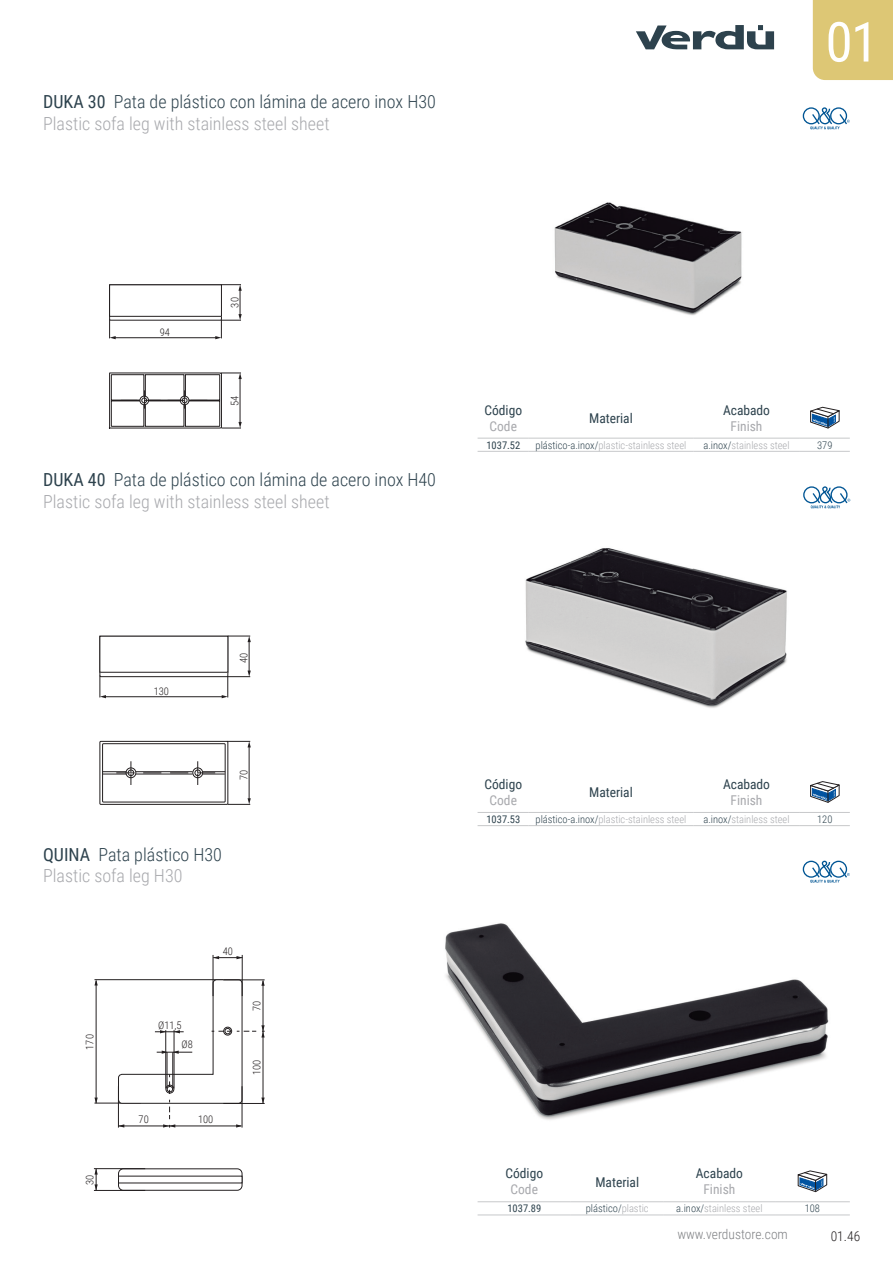
<style>
.page{position:relative;width:893px;height:1263px;background:#fff}
.page>*{position:absolute;margin:0;border:0;box-sizing:border-box;transform-origin:0 0}
.t1{font:55.2px "Roboto Condensed";color:#fff}
.t2{font:300 18px "Roboto Condensed";color:#2d424d}
.t3{font:300 18px "Roboto Condensed";color:#a8a9ad}
.t4{font:13.5px "Roboto Condensed";color:#2d424d}
.t5{font:13.5px "Roboto Condensed";color:#a8a9ad}
.t6{font:300 13.5px "Roboto Condensed";color:#808285}
.t7{font:300 13.5px "Roboto Condensed";color:#231f20}
.t8{font:300 10.5px "Roboto Condensed";color:#a8a9ad}
.t9{font:300 10.5px "Roboto Condensed";color:#231f20}
.t10{font:300 10.5px "Roboto Condensed";color:#2d424d}
.t11{font:10.5px "Roboto Condensed";color:#2d424d}
.s1{font-weight:400}
.s2{color:#2d424d}
.s3{color:#a8a9ad}
</style>
<div class="page">
<div style="left:813px;top:0;width:80px;height:80px;background:#ddc775"></div>
<svg style="left:636px;top:25px;width:138px;height:24px"></svg>
<img style="left:554px;top:202px;width:188px;height:114px">
<img style="left:525px;top:548px;width:263px;height:160px">
<svg style="left:109px;top:372px;width:133px;height:57px"></svg>
<svg style="left:109px;top:284px;width:133px;height:55px"></svg>
<div style="left:100px;top:741px;width:128px;height:64px;border:1px solid #231f20"></div>
<div style="left:102px;top:743px;width:124px;height:59px;border:1px solid #231f20"></div>
<hr style="left:249px;top:746px;width:1px;height:53px;background:#231f20">
<svg style="left:228px;top:798px;width:23px;height:7px"></svg>
<svg style="left:227px;top:741px;width:24px;height:6px"></svg>
<svg style="left:103px;top:761px;width:122px;height:24px"></svg>
<svg style="left:99px;top:635px;width:152px;height:63px"></svg>
<div style="left:803px;top:486px;width:17px;height:17px;border:1px solid #005594;border-radius:50%"></div>
<svg style="left:811px;top:486px;width:39px;height:22px"></svg>
<div style="left:803px;top:107px;width:17px;height:17px;border:1px solid #005594;border-radius:50%"></div>
<svg style="left:810px;top:107px;width:40px;height:22px"></svg>
<hr style="left:478px;top:438px;width:51px;height:1px;background:#c7c8ca">
<hr style="left:529px;top:438px;width:164px;height:1px;background:#c7c8ca">
<hr style="left:693px;top:438px;width:107px;height:1px;background:#c7c8ca">
<hr style="left:800px;top:438px;width:50px;height:1px;background:#c7c8ca">
<hr style="left:478px;top:451px;width:51px;height:1px;background:#c7c8ca">
<hr style="left:529px;top:451px;width:164px;height:1px;background:#c7c8ca">
<hr style="left:693px;top:451px;width:107px;height:1px;background:#c7c8ca">
<hr style="left:800px;top:451px;width:50px;height:1px;background:#c7c8ca">
<svg style="left:810px;top:407px;width:29px;height:21px"></svg>
<hr style="left:478px;top:812px;width:51px;height:1px;background:#c7c8ca">
<hr style="left:529px;top:812px;width:164px;height:1px;background:#c7c8ca">
<hr style="left:693px;top:812px;width:107px;height:1px;background:#c7c8ca">
<hr style="left:800px;top:812px;width:50px;height:1px;background:#c7c8ca">
<hr style="left:478px;top:825px;width:51px;height:1px;background:#c7c8ca">
<hr style="left:529px;top:825px;width:164px;height:1px;background:#c7c8ca">
<hr style="left:693px;top:825px;width:107px;height:1px;background:#c7c8ca">
<hr style="left:800px;top:825px;width:50px;height:1px;background:#c7c8ca">
<svg style="left:810px;top:781px;width:29px;height:21px"></svg>
<div style="left:803px;top:861px;width:17px;height:17px;border:1px solid #005594;border-radius:50%"></div>
<svg style="left:810px;top:860px;width:40px;height:23px"></svg>
<svg style="left:119px;top:1169px;width:123px;height:21px"></svg>
<div style="left:118px;top:1168px;width:124px;height:22px;border:1px solid #231f20;border-radius:5px"></div>
<div style="left:119px;top:1176px;width:123px;height:7px;background:#fff"></div>
<hr style="left:94px;top:1168px;width:51px;height:1px;background:#231f20">
<hr style="left:94px;top:1190px;width:51px;height:1px;background:#231f20">
<svg style="left:94px;top:1168px;width:4px;height:22px"></svg>
<hr style="left:96px;top:981px;width:1px;height:122px;background:#231f20">
<svg style="left:94px;top:1097px;width:4px;height:6px"></svg>
<svg style="left:94px;top:980px;width:4px;height:5px"></svg>
<hr style="left:94px;top:979px;width:129px;height:1px;background:#231f20">
<hr style="left:94px;top:1103px;width:47px;height:1px;background:#231f20">
<hr style="left:213px;top:955px;width:1px;height:41px;background:#231f20">
<hr style="left:242px;top:955px;width:1px;height:41px;background:#231f20">
<svg style="left:118px;top:979px;width:147px;height:148px"></svg>
<svg style="left:213px;top:956px;width:30px;height:3px"></svg>
<img style="left:445px;top:923px;width:384px;height:197px">
<hr style="left:478px;top:1201px;width:93px;height:1px;background:#c7c8ca">
<hr style="left:571px;top:1201px;width:93px;height:1px;background:#c7c8ca">
<hr style="left:664px;top:1201px;width:111px;height:1px;background:#c7c8ca">
<hr style="left:775px;top:1201px;width:75px;height:1px;background:#c7c8ca">
<hr style="left:478px;top:1214px;width:93px;height:1px;background:#c7c8ca">
<hr style="left:571px;top:1214px;width:93px;height:1px;background:#c7c8ca">
<hr style="left:664px;top:1214px;width:111px;height:1px;background:#c7c8ca">
<hr style="left:775px;top:1214px;width:75px;height:1px;background:#c7c8ca">
<svg style="left:798px;top:1171px;width:29px;height:21px"></svg>
<p class="t2" style="left:43px;top:89px;width:394px"><span class="s1">DUKA 30</span> Pata de plástico con lámina de acero inox H30</p>
<p class="t3" style="left:43px;top:110px;width:288px">Plastic sofa leg with stainless steel sheet</p>
<h1 class="t1" style="left:825px;top:3px;width:54px">01</h1>
<p class="t9" style="left:160px;top:325px;width:12px">94</p>
<p class="t9" style="left:227px;top:307px;width:12px;rotate:-90deg">30</p>
<p class="t9" style="left:228px;top:406px;width:12px;rotate:-90deg">54</p>
<p class="t2" style="left:43px;top:467px;width:394px"><span class="s1">DUKA 40</span> Pata de plástico con lámina de acero inox H40</p>
<p class="t3" style="left:43px;top:489px;width:288px">Plastic sofa leg with stainless steel sheet</p>
<p class="t4" style="left:484px;top:400px;width:39px">Código</p>
<p class="t5" style="left:490px;top:417px;width:29px">Code</p>
<p class="t4" style="left:589px;top:409px;width:45px">Material</p>
<p class="t4" style="left:723px;top:400px;width:49px">Acabado</p>
<p class="t5" style="left:731px;top:417px;width:33px">Finish</p>
<p class="t11" style="left:486px;top:438px;width:35px">1037.52</p>
<p class="t8" style="left:536px;top:438px;width:152px"><span class="s2">plástico-a.inox/</span>plastic-stainless steel</p>
<p class="t8" style="left:703px;top:438px;width:88px"><span class="s2">a.inox/</span>stainless steel</p>
<p class="t10" style="left:817px;top:438px;width:17px">379</p>
<p class="t9" style="left:154px;top:684px;width:17px">130</p>
<p class="t9" style="left:236px;top:663px;width:12px;rotate:-90deg">40</p>
<p class="t9" style="left:236px;top:780px;width:12px;rotate:-90deg">70</p>
<p class="t2" style="left:43px;top:842px;width:180px"><span class="s1">QUINA</span> Pata plástico H30</p>
<p class="t3" style="left:43px;top:863px;width:141px">Plastic sofa leg H30</p>
<p class="t9" style="left:82px;top:1049px;width:17px;rotate:-90deg">170</p>
<p class="t9" style="left:82px;top:1185px;width:12px;rotate:-90deg">30</p>
<p class="t9" style="left:158px;top:1017px;width:25px">Ø11,5</p>
<p class="t9" style="left:181px;top:1037px;width:13px">Ø8</p>
<p class="t9" style="left:223px;top:944px;width:12px">40</p>
<p class="t9" style="left:139px;top:1112px;width:12px">70</p>
<p class="t9" style="left:198px;top:1112px;width:17px">100</p>
<p class="t9" style="left:249px;top:1011px;width:12px;rotate:-90deg">70</p>
<p class="t9" style="left:249px;top:1075px;width:17px;rotate:-90deg">100</p>
<p class="t4" style="left:484px;top:775px;width:39px">Código</p>
<p class="t5" style="left:490px;top:791px;width:29px">Code</p>
<p class="t4" style="left:589px;top:783px;width:45px">Material</p>
<p class="t4" style="left:723px;top:775px;width:49px">Acabado</p>
<p class="t5" style="left:731px;top:791px;width:33px">Finish</p>
<p class="t11" style="left:486px;top:812px;width:35px">1037.53</p>
<p class="t8" style="left:536px;top:812px;width:152px"><span class="s2">plástico-a.inox/</span>plastic-stainless steel</p>
<p class="t8" style="left:703px;top:812px;width:88px"><span class="s2">a.inox/</span>stainless steel</p>
<p class="t10" style="left:817px;top:812px;width:17px">120</p>
<p class="t4" style="left:505px;top:1164px;width:39px">Código</p>
<p class="t5" style="left:511px;top:1180px;width:29px">Code</p>
<p class="t4" style="left:595px;top:1172px;width:45px">Material</p>
<p class="t4" style="left:696px;top:1164px;width:49px">Acabado</p>
<p class="t5" style="left:703px;top:1180px;width:33px">Finish</p>
<p class="t11" style="left:507px;top:1201px;width:35px">1037.89</p>
<p class="t10" style="left:586px;top:1201px;width:64px">plástico/<span class="s3">plastic</span></p>
<p class="t8" style="left:676px;top:1201px;width:88px"><span class="s2">a.inox/</span>stainless steel</p>
<p class="t10" style="left:805px;top:1201px;width:17px">108</p>
<p class="t6" style="left:677px;top:1225px;width:112px">www.verdustore.com</p>
<p class="t7" style="left:831px;top:1226px;width:31px">01.46</p>
</div>
